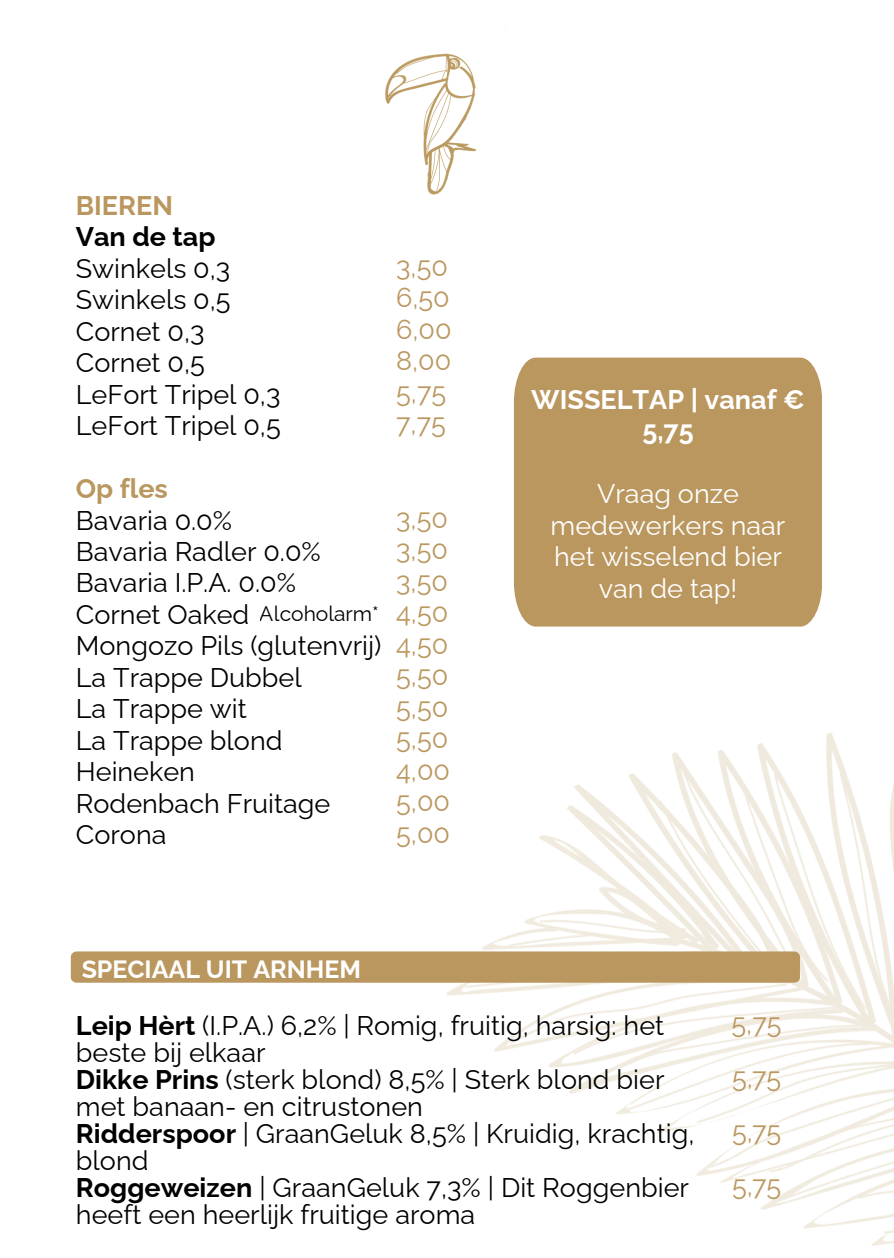
<style>
.page{position:relative;width:894px;height:1258px;background:#fff}
.page>*{position:absolute;margin:0;border:0;box-sizing:border-box;transform-origin:0 0}
.t1{font:27px/31.5px "Raleway";color:#000}
.t2{font:27px/31.5px "Raleway";color:#ba975f;text-align:justify}
.t3{font:27px/31.5px "Raleway";color:#fff;text-align:center}
.t4{font:700 27px/31.5px "Raleway";color:#fff;text-align:center}
.t5{font:700 27px "Raleway";color:#ba975f}
.t6{font:700 27px "Raleway";color:#000}
.t7{font:700 24.9px "Raleway";color:#fff}
.t8{font:21px "Raleway";color:#000}
.s1{font-weight:700}
</style>
<div class="page">
<img style="left:447px;top:357px;width:446px;height:889px">
<div style="left:71px;top:951px;width:728px;height:32px;background:#ba975f"></div>
<div style="left:513px;top:358px;width:308px;height:268px;background:#ba975f"></div>
<img style="left:385px;top:53px;width:92px;height:142px">
<p class="t5" style="left:76px;top:189px;width:99px">BIEREN</p>
<p class="t6" style="left:76px;top:221px;width:141px">Van de tap</p>
<p class="t1" style="left:76px;top:252px;width:206px">Swinkels 0,3<br>Swinkels 0,5<br>Cornet 0,3<br>Cornet 0,5<br>LeFort Tripel 0,3<br>LeFort Tripel 0,5</p>
<p class="t5" style="left:76px;top:473px;width:94px">Op fles</p>
<p class="t1" style="left:76px;top:504px;width:307px">Bavaria 0.0%<br>Bavaria Radler 0.0%<br>Bavaria I.P.A. 0.0%<br>Cornet Oaked<br>Mongozo Pils (glutenvrij)<br>La Trappe Dubbel<br>La Trappe wit<br>La Trappe blond<br>Heineken<br>Rodenbach Fruitage<br>Corona</p>
<p class="t8" style="left:260px;top:601px;width:121px">Alcoholarm*</p>
<p class="t2" style="left:396px;top:251px;width:57px;text-align:left">3,50<br>6,50<br>6,00<br>8,00<br>5,75<br>7,75</p>
<p class="t2" style="left:396px;top:502px;width:55px">3,50<br>3,50<br>3,50<br>4,50<br>4,50<br>5,50<br>5,50<br>5,50<br>4,00<br>5,00<br>5,00</p>
<p class="t7" style="left:82px;top:954px;width:281px">SPECIAAL UIT ARNHEM</p>
<p class="t4" style="left:531px;top:384px;width:275px">WISSELTAP | vanaf €<br>5,75</p>
<p class="t3" style="left:550px;top:478px;width:236px">Vraag onze medewerkers naar het wisselend bier van de tap!</p>
<p class="t1" style="left:76px;top:1012px;width:620px;line-height:27px"><span class="s1">Leip Hèrt</span> (I.P.A.) 6,2% | Romig, fruitig, harsig: het beste bij elkaar<br><span class="s1">Dikke Prins</span> (sterk blond) 8,5% | Sterk blond bier met banaan- en citrustonen<br><span class="s1">Ridderspoor</span> | GraanGeluk 8,5% | Kruidig, krachtig, blond<br><span class="s1">Roggeweizen</span> | GraanGeluk 7,3% | Dit Roggenbier heeft een heerlijk fruitige aroma</p>
<p class="t2" style="left:731px;top:996px;width:51px;line-height:54px">5,75<br>5,75<br>5,75<br>5,75</p>
</div>
